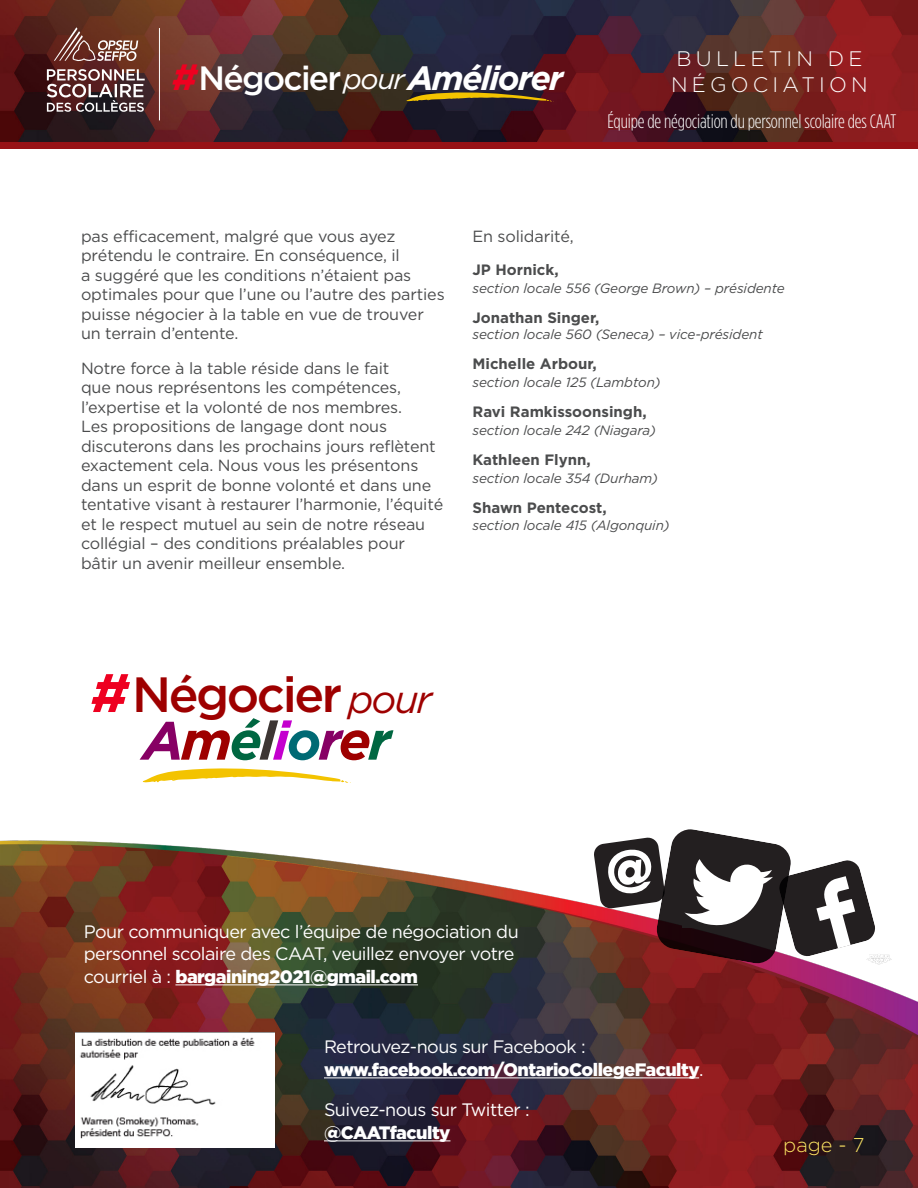
<style>
.page{position:relative;width:918px;height:1188px;background:#fff}
.page>*{position:absolute;margin:0;border:0;box-sizing:border-box;transform-origin:0 0}
.t1{font:italic 700 53.7px "Gotham HTF";letter-spacing:-.05em;color:#870064}
.t2{font:500 49.5px "Gotham HTF";letter-spacing:-.05em;color:#9e0000}
.t3{font:italic 39.15px "Gotham HTF";color:#9e0000}
.t4{font:italic 700 33.75px "Gotham HTF";letter-spacing:-.05em;color:#fff}
.t5{font:300 21px "Gotham HTF";letter-spacing:.2em;color:#fff}
.t6{font:300 19.95px "Gotham HTF";color:#fce463}
.t7{font:300 condensed 19.5px "Gotham HTF";letter-spacing:-.01em;color:#fff}
.Header__smaller{font:18px/22.5px "Gotham HTF";letter-spacing:-.03em;color:#fff}
.Header__smaller-2{font:900 18px/22.5px "Gotham HTF";letter-spacing:-.03em;color:#fff}
.body_copy___1_column{font:16.2px/19.5px "Gotham HTF";letter-spacing:-.01em;color:#4b4c4d}
.body_copy___1_column-2{font:700 15px "Gotham HTF";color:#4b4c4d}
.body_copy___1_column-3{font:italic 13.5px "Gotham HTF";letter-spacing:-.01em;color:#4b4c4d}
.s1{font-size:36.45px;color:#ee0020}
.s2{font-weight:500;font-style:normal}
.s3{font-weight:400;font-size:28.5px}
.s4{font-weight:700;font-style:italic;font-size:54.15px;color:#ee0020}
.s5{color:#9e0000}
.s6{color:#006741}
.s7{color:#3d3633}
.s8{color:#c400ce}
.s9{color:#006a74}
.s10{font-weight:900}
.s11{font-weight:400}
</style>
<div class="page">
<img style="left:0;top:840px;width:918px;height:348px">
<hr style="left:175px;top:985px;width:243px;height:1px;background:#fff">
<img style="left:76px;top:1032px;width:198px;height:116px">
<hr style="left:324px;top:1078px;width:375px;height:1px;background:#fff">
<hr style="left:324px;top:1141px;width:126px;height:1px;background:#fff">
<img style="left:865px;top:953px;width:27px;height:13px">
<svg style="left:143px;top:768px;width:208px;height:15px"></svg>
<img style="left:0;top:0;width:918px;height:142px">
<div style="left:0;top:142px;width:918px;height:6px;background:#971216"></div>
<hr style="left:159px;top:28px;width:1px;height:92px;background:#fff">
<svg style="left:47px;top:69px;width:98px;height:43px"></svg>
<svg style="left:54px;top:27px;width:84px;height:36px;background:#825347"></svg>
<svg style="left:407px;top:88px;width:147px;height:14px;background:#604c21"></svg>
<svg style="left:593px;top:829px;width:284px;height:136px"></svg>
<p class="t5" style="left:677px;top:47px;width:187px">BULLETIN DE</p>
<p class="t4" style="left:172px;top:59px;width:393px"><span class="s1">#</span><span class="s2">Négocier</span><span class="s3">pour</span>Améliorer</p>
<p class="t5" style="left:671px;top:73px;width:198px">NÉGOCIATION</p>
<p class="t7" style="left:608px;top:110px;width:290px">Équipe de négociation du personnel scolaire des CAAT</p>
<p class="body_copy___1_column" style="left:81px;top:226px;width:365px">pas efficacement, malgré que vous ayez prétendu le contraire. En conséquence, il<br>a suggéré que les conditions n’étaient pas optimales pour que l’une ou l’autre des parties puisse négocier à la table en vue de trouver un terrain d’entente.</p>
<p class="body_copy___1_column" style="left:81px;top:358px;width:364px">Notre force à la table réside dans le fait<br>que nous représentons les compétences, l’expertise et la volonté de nos membres.<br>Les propositions de langage dont nous discuterons dans les prochains jours reflètent exactement cela. Nous vous les présentons dans un esprit de bonne volonté et dans une tentative visant à restaurer l’harmonie, l’équité et le respect mutuel au sein de notre réseau collégial – des conditions préalables pour bâtir un avenir meilleur ensemble.</p>
<p class="body_copy___1_column" style="left:472px;top:226px;width:103px">En solidarité,</p>
<p class="body_copy___1_column-2" style="left:472px;top:261px;width:88px">JP Hornick,</p>
<p class="body_copy___1_column-3" style="left:472px;top:280px;width:314px">section locale 556 (George Brown) – présidente</p>
<p class="body_copy___1_column-2" style="left:472px;top:309px;width:128px">Jonathan Singer,</p>
<p class="body_copy___1_column-3" style="left:472px;top:327px;width:292px">section locale 560 (Seneca) – vice-président</p>
<p class="body_copy___1_column-2" style="left:472px;top:355px;width:126px">Michelle Arbour,</p>
<p class="body_copy___1_column-3" style="left:472px;top:375px;width:190px">section locale 125 (Lambton)</p>
<p class="body_copy___1_column-2" style="left:472px;top:403px;width:176px">Ravi Ramkissoonsingh,</p>
<p class="body_copy___1_column-3" style="left:472px;top:423px;width:185px">section locale 242 (Niagara)</p>
<p class="body_copy___1_column-2" style="left:472px;top:451px;width:120px">Kathleen Flynn,</p>
<p class="body_copy___1_column-3" style="left:472px;top:471px;width:187px">section locale 354 (Durham)</p>
<p class="body_copy___1_column-2" style="left:472px;top:499px;width:136px">Shawn Pentecost,</p>
<p class="body_copy___1_column-3" style="left:472px;top:517px;width:199px">section locale 415 (Algonquin)</p>
<p class="t2" style="left:91px;top:666px;width:253px"><span class="s4">#</span>Négocier</p>
<p class="t3" style="left:348px;top:677px;width:86px">pour</p>
<p class="t1" style="left:143px;top:710px;width:250px">A<span class="s5">m</span><span class="s6">é</span><span class="s7">l</span><span class="s8">i</span><span class="s9">o</span>r<span class="s5">e</span><span class="s6">r</span></p>
<p class="Header__smaller" style="left:84px;top:920px;width:436px">Pour communiquer avec l’équipe de négociation du personnel scolaire des CAAT, veuillez envoyer votre courriel à : <span class="s10">bargaining2021@gmail.com</span></p>
<p class="Header__smaller-2" style="left:324px;top:1035px;width:381px"><span class="s11">Retrouvez-nous sur Facebook : </span>www.facebook.com/OntarioCollegeFaculty<span class="s11">.</span></p>
<p class="Header__smaller" style="left:324px;top:1098px;width:207px">Suivez-nous sur Twitter : <span class="s10">@CAATfaculty</span></p>
<p class="t6" style="left:783px;top:1134px;width:83px">page - 7</p>
</div>
